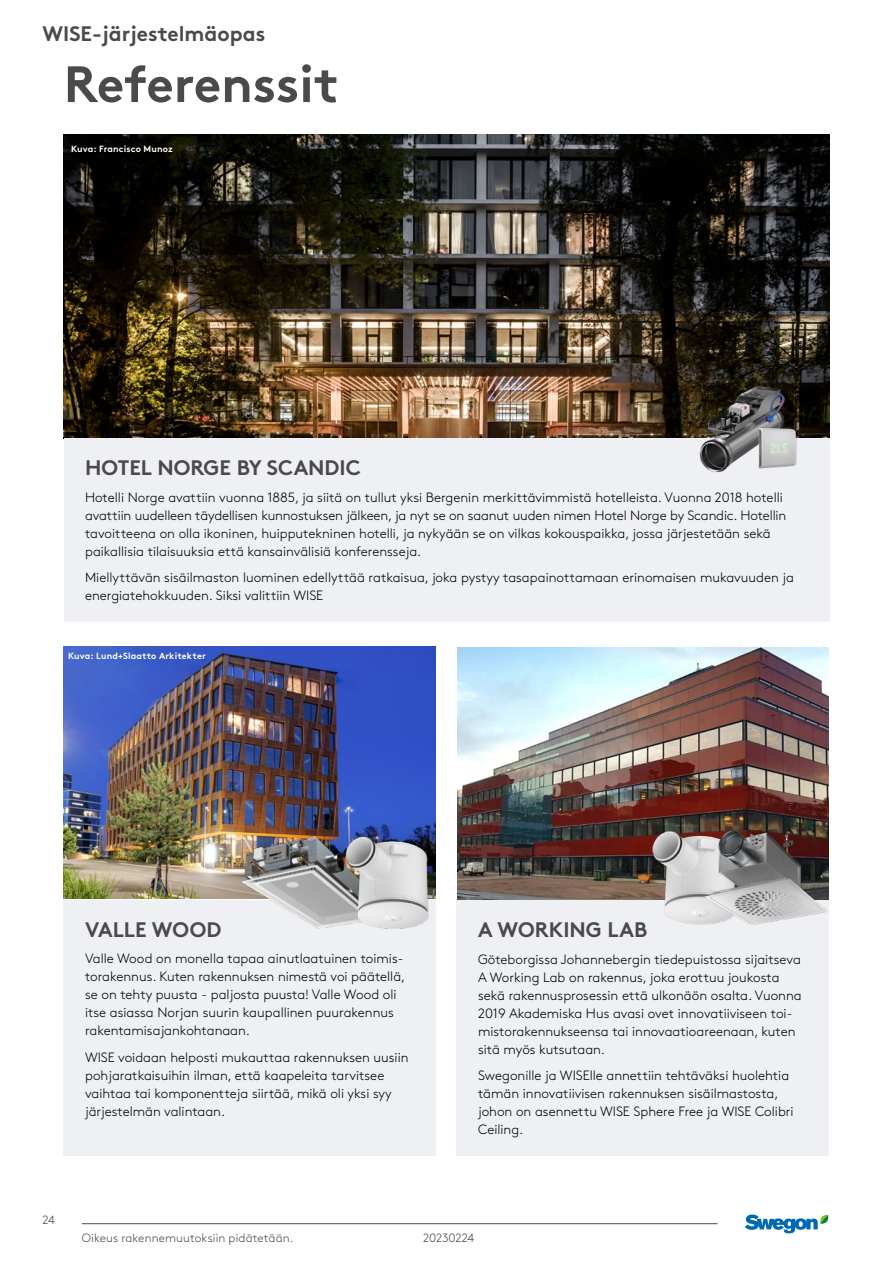
<style>
.page{position:relative;width:893px;height:1263px;background:#fff}
.page>*{position:absolute;margin:0;border:0;box-sizing:border-box;transform-origin:0 0}
.t1{font:700 51px "Swegon Brown";color:#4a4a49}
.t2{font:700 21px "Swegon Brown";color:#4a4a49}
.t3{font:300 13.5px/18px "Swegon Brown";color:#000}
.t4{font:300 12px "Swegon Brown";letter-spacing:.005em;color:#4a4a49}
.t5{font:700 9px "Swegon Brown";letter-spacing:.015em;color:#fff}
</style>
<div class="page">
<hr style="left:82px;top:1223px;width:636px;height:1px;background:#4a4a49">
<svg style="left:745px;top:1214px;width:84px;height:19px"></svg>
<img style="left:64px;top:134px;width:766px;height:304px">
<div style="left:64px;top:900px;width:372px;height:255px;background:#eef0f4"></div>
<img style="left:64px;top:646px;width:371px;height:253px">
<img style="left:239px;top:809px;width:154px;height:120px">
<img style="left:344px;top:831px;width:113px;height:97px">
<div style="left:64px;top:438px;width:765px;height:183px;background:#eef0f4"></div>
<img style="left:457px;top:647px;width:371px;height:253px">
<div style="left:457px;top:900px;width:372px;height:255px;background:#eef0f4"></div>
<img style="left:623px;top:802px;width:129px;height:123px">
<img style="left:698px;top:812px;width:131px;height:113px">
<img style="left:686px;top:381px;width:121px;height:92px">
<img style="left:747px;top:418px;width:60px;height:55px">
<h2 class="t2" style="left:43px;top:17px;width:224px">WISE-järjestelmäopas</h2>
<h1 class="t1" style="left:64px;top:43px;width:277px">Referenssit</h1>
<p class="t5" style="left:71px;top:142px;width:103px">Kuva: Francisco Munoz</p>
<h2 class="t2" style="left:85px;top:451px;width:277px">HOTEL NORGE BY SCANDIC</h2>
<p class="t3" style="left:85px;top:487px;width:703px">Hotelli Norge avattiin vuonna 1885, ja siitä on tullut yksi Bergenin merkittävimmistä hotelleista. Vuonna 2018 hotelli avattiin uudelleen täydellisen kunnostuksen jälkeen, ja nyt se on saanut uuden nimen Hotel Norge by Scandic. Hotellin tavoitteena on olla ikoninen, huipputekninen hotelli, ja nykyään se on vilkas kokouspaikka, jossa järjestetään sekä paikallisia tilaisuuksia että kansainvälisiä konferensseja.</p>
<p class="t3" style="left:85px;top:568px;width:710px">Miellyttävän sisäilmaston luominen edellyttää ratkaisua, joka pystyy tasapainottamaan erinomaisen mukavuuden ja energiatehokkuuden. Siksi valittiin WISE</p>
<p class="t5" style="left:68px;top:648px;width:139px">Kuva: Lund+Slaatto Arkitekter</p>
<h2 class="t2" style="left:85px;top:912px;width:138px">VALLE WOOD</h2>
<p class="t3" style="left:85px;top:949px;width:322px">Valle Wood on monella tapaa ainutlaatuinen toimis&shy;torakennus. Kuten rakennuksen nimestä voi päätellä, se on tehty puusta - paljosta puusta! Valle Wood oli itse asiassa Norjan suurin kaupallinen puurakennus rakentamisajankohtanaan.</p>
<p class="t3" style="left:85px;top:1047px;width:325px">WISE voidaan helposti mukauttaa rakennuksen uusiin pohjaratkaisuihin ilman, että kaapeleita tarvitsee vaihtaa tai komponentteja siirtää, mikä oli yksi syy järjestelmän valintaan.</p>
<h2 class="t2" style="left:478px;top:913px;width:171px">A WORKING LAB</h2>
<p class="t3" style="left:478px;top:949px;width:325px">Göteborgissa Johannebergin tiedepuistossa sijaitseva A Working Lab on rakennus, joka erottuu joukosta sekä rakennusprosessin että ulkonäön osalta. Vuonna 2019 Akademiska Hus avasi ovet innovatiiviseen toi&shy;mistorakennukseensa tai innovaatioareenaan, kuten sitä myös kutsutaan.</p>
<p class="t3" style="left:478px;top:1066px;width:317px">Swegonille ja WISElle annettiin tehtäväksi huolehtia tämän innovatiivisen rakennuksen sisäilmastosta, johon on asennettu WISE Sphere Free ja WISE Colibri Ceiling.</p>
<p class="t4" style="left:43px;top:1211px;width:14px">24</p>
<p class="t4" style="left:82px;top:1229px;width:213px">Oikeus rakennemuutoksiin pidätetään.</p>
<p class="t4" style="left:423px;top:1229px;width:53px">20230224</p>
</div>
